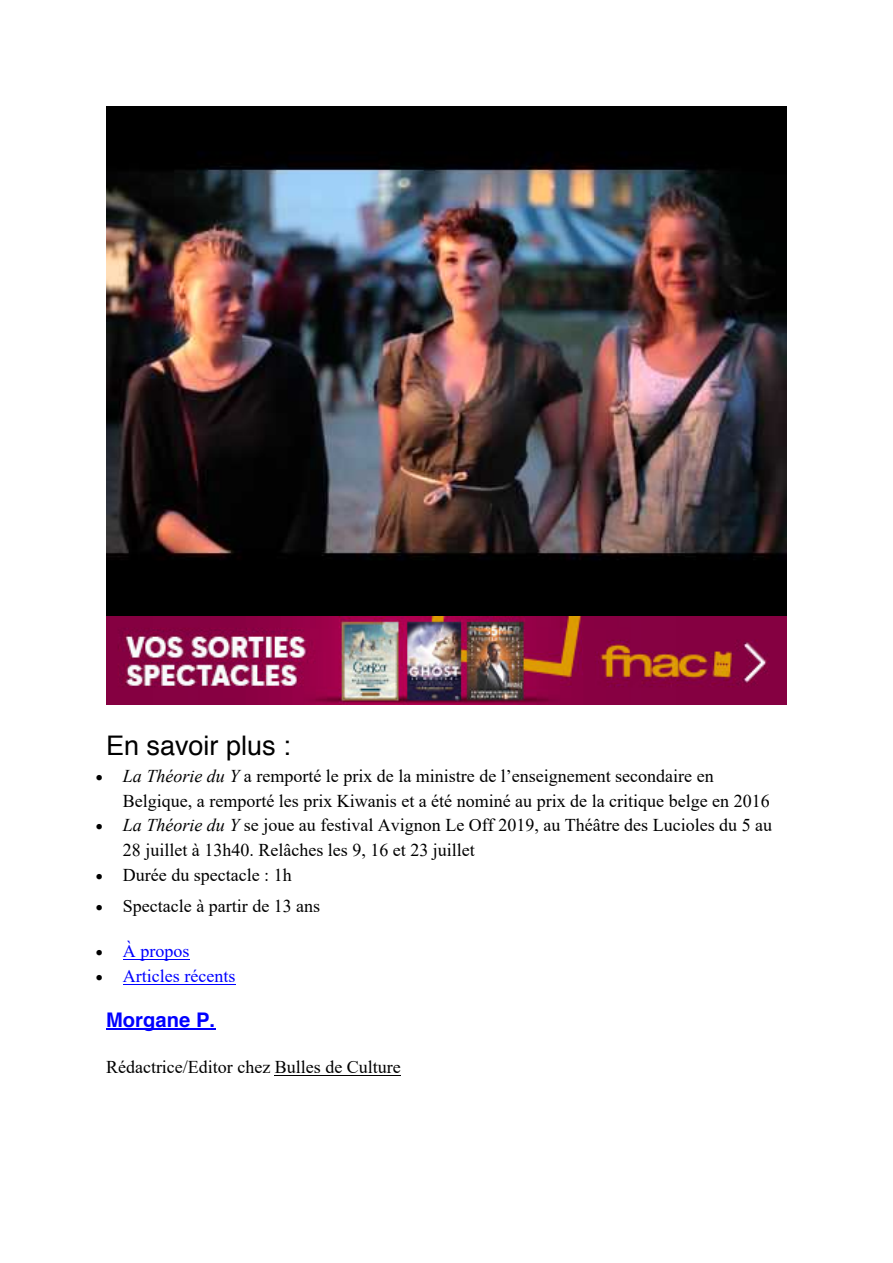
<style>
.page{position:relative;width:893px;height:1263px;background:#fff}
.page>*{position:absolute;margin:0;border:0;box-sizing:border-box;transform-origin:0 0}
.t1{font:27px "Helvetica";color:#000}
.t2{font:700 20.1px "Helvetica";letter-spacing:.005em;color:#00f}
.t3{font:18px/24.9px "Times New Roman";color:#000}
.t4{font:18px "Times New Roman";color:#00f}
.s1{font-style:italic}
.s2{color:#000}
</style>
<div class="page">
<hr style="left:123px;top:959px;width:67px;height:1px;background:#00f">
<hr style="left:123px;top:984px;width:112px;height:1px;background:#00f">
<hr style="left:106px;top:1028px;width:109px;height:1px;background:#00f">
<hr style="left:275px;top:1075px;width:126px;height:1px;background:#000">
<img style="left:106px;top:107px;width:680px;height:597px">
<h1 class="t1" style="left:106px;top:734px;width:186px">En savoir plus :</h1>
<p class="t3" style="left:123px;top:763px;width:648px;text-indent:-27px">• <span class="s1">La Théorie du Y</span> a remporté le prix de la ministre de l’enseignement secondaire en<br>Belgique, a remporté les prix Kiwanis et a été nominé au prix de la critique belge en 2016</p>
<p class="t3" style="left:123px;top:813px;width:651px;text-indent:-27px">• <span class="s1">La Théorie du Y</span> se joue au festival Avignon Le Off 2019, au Théâtre des Lucioles du 5 au<br>28 juillet à 13h40. Relâches les 9, 16 et 23 juillet</p>
<p class="t3" style="left:96px;top:862px;width:197px">• Durée du spectacle : 1h</p>
<p class="t3" style="left:96px;top:893px;width:226px">• Spectacle à partir de 13 ans</p>
<p class="t4" style="left:96px;top:941px;width:95px"><span class="s2">•</span> À propos</p>
<p class="t4" style="left:96px;top:966px;width:141px"><span class="s2">•</span> Articles récents</p>
<p class="t2" style="left:106px;top:1011px;width:111px">Morgane P.</p>
<p class="t3" style="left:106px;top:1055px;width:296px">Rédactrice/Editor chez Bulles de Culture</p>
</div>
